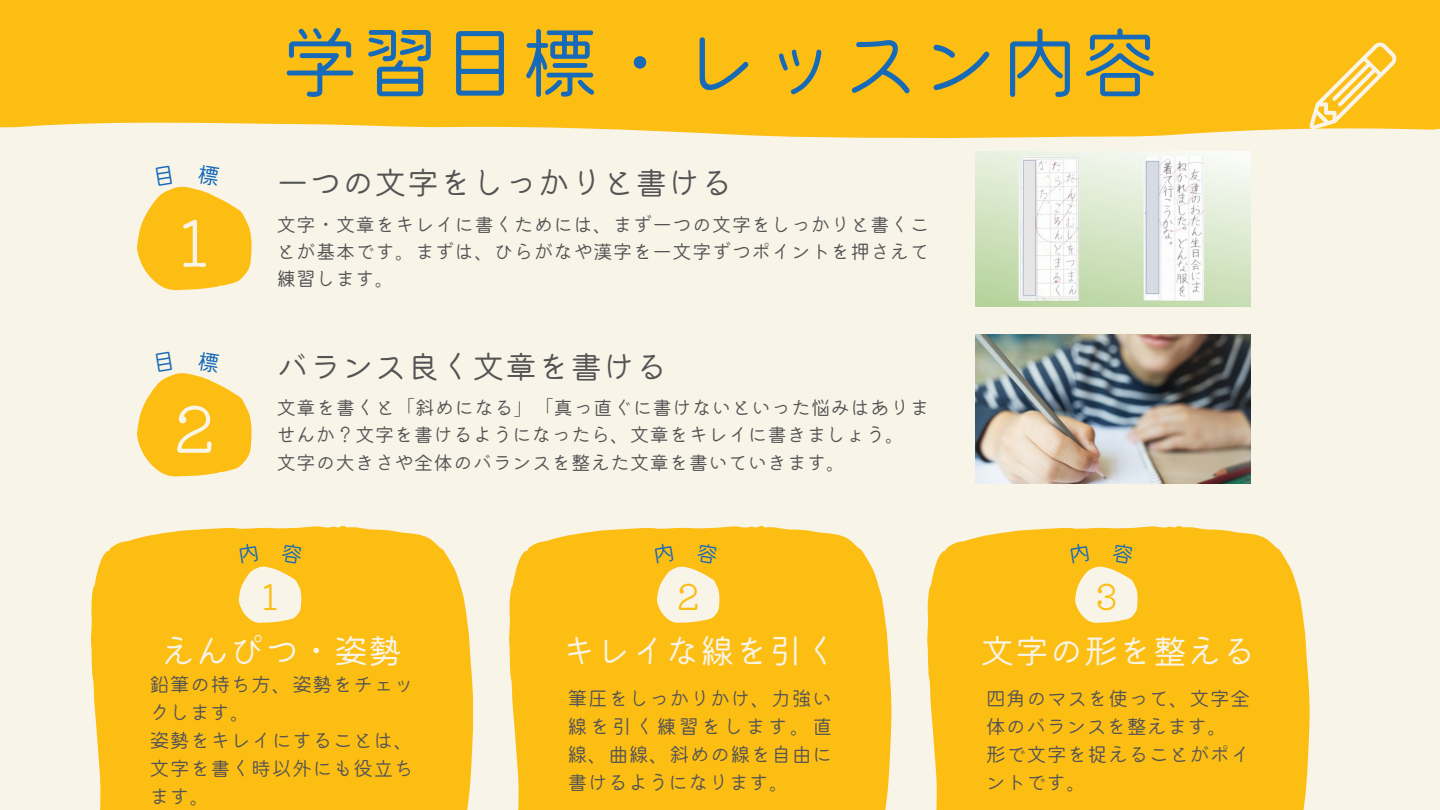
<style>
.page{position:relative;width:1440px;height:810px;background:#f8f4e8}
.page>*{position:absolute;margin:0;border:0;box-sizing:border-box;transform-origin:0 0}
.t1{font:300 80px "Kiwi Maru";color:#166ab8}
.t2{font:300 64.9px "Kiwi Maru";color:#f8f4e8}
.t3{font:300 35.5px "Kiwi Maru";color:#fdbe14}
.t4{font:300 34.5px "Kiwi Maru";color:#f8f4e8}
.t5{font:300 32.6px "Kiwi Maru";color:#545454}
.t6{font:300 20.1px/28.1px "Kiwi Maru";letter-spacing:.01em;color:#545454}
.t7{font:300 19.6px/27.4px "Kiwi Maru";letter-spacing:.01em;color:#545454;text-align:justify}
</style>
<div class="page">
<svg style="left:0;top:0;width:1440px;height:240px;fill:#fdbe14"></svg>
<img style="left:976px;top:151px;width:275px;height:155px">
<svg style="left:1309px;top:42px;width:88px;height:87px"></svg>
<img style="left:976px;top:335px;width:275px;height:148px">
<div style="left:91px;top:526px;width:382px;height:284px;background:#fdbe14"></div>
<div style="left:509px;top:526px;width:382px;height:284px;background:#fdbe14"></div>
<div style="left:927px;top:526px;width:382px;height:284px;background:#fdbe14"></div>
<svg style="left:137px;top:165px;width:115px;height:125px"></svg>
<svg style="left:137px;top:373px;width:115px;height:103px"></svg>
<svg style="left:239px;top:542px;width:64px;height:81px"></svg>
<svg style="left:654px;top:542px;width:66px;height:81px"></svg>
<svg style="left:1070px;top:542px;width:68px;height:81px"></svg>
<p class="t1" style="left:280px;top:0;width:881px">学習目標・レッスン内容</p>
<p class="t2" style="left:162px;top:191px;width:66px">１</p>
<p class="t2" style="left:162px;top:377px;width:66px">２</p>
<p class="t5" style="left:276px;top:157px;width:458px">一つの文字をしっかりと書ける</p>
<p class="t7" style="left:276px;top:209px;width:654px">文字・文章をキレイに書くためには、まず一つの文字をしっかりと書くことが基本です。まずは、ひらがなや漢字を一文字ずつポイントを押さえて練習します。</p>
<p class="t5" style="left:276px;top:341px;width:393px">バランス良く文章を書ける</p>
<p class="t7" style="left:276px;top:393px;width:654px">文章を書くと「斜めになる」「真っ直ぐに書けないといった悩みはありませんか？文字を書けるようになったら、文章をキレイに書きましょう。</p>
<p class="t7" style="left:276px;top:447px;width:571px">文字の大きさや全体のバランスを整えた文章を書いていきます。</p>
<p class="t3" style="left:252px;top:569px;width:37px">１</p>
<p class="t3" style="left:671px;top:569px;width:37px">２</p>
<p class="t3" style="left:1089px;top:569px;width:37px">３</p>
<p class="t4" style="left:161px;top:624px;width:243px">えんぴつ・姿勢</p>
<p class="t4" style="left:562px;top:624px;width:278px">キレイな線を引く</p>
<p class="t4" style="left:980px;top:624px;width:278px">文字の形を整える</p>
<p class="t6" style="left:149px;top:669px;width:266px">鉛筆の持ち方、姿勢をチェックします。</p>
<p class="t6" style="left:149px;top:725px;width:266px;text-align:justify">姿勢をキレイにすることは、文字を書く時以外にも役立ちます。</p>
<p class="t6" style="left:568px;top:683px;width:266px;text-align:justify">筆圧をしっかりかけ、力強い線を引く練習をします。直線、曲線、斜めの線を自由に書けるようになります。</p>
<p class="t6" style="left:986px;top:683px;width:266px">四角のマスを使って、文字全体のバランスを整えます。</p>
<p class="t6" style="left:986px;top:739px;width:266px">形で文字を捉えることがポイントです。</p>
</div>
